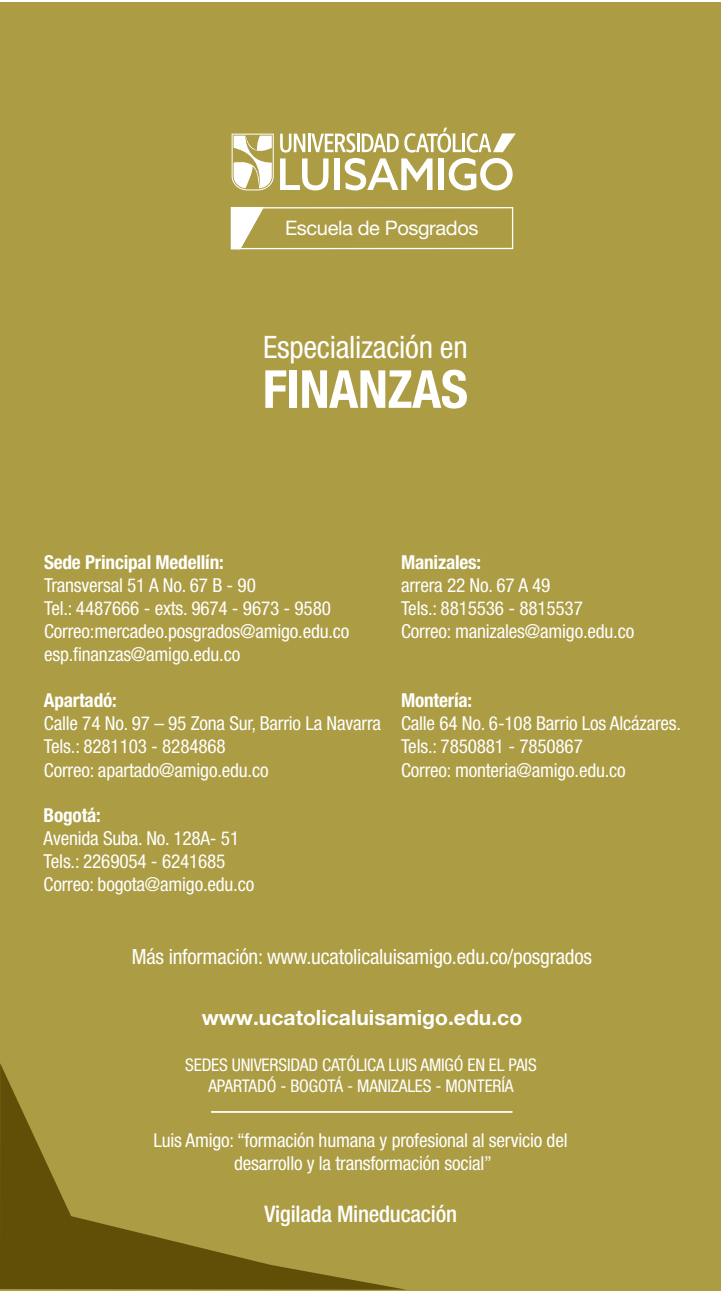
<style>
.page{position:relative;width:721px;height:1291px;background:#fff}
.page>*{position:absolute;margin:0;border:0;box-sizing:border-box;transform-origin:0 0}
.t1{font:700 condensed 52.5px "Helvetica Neue LT Std";letter-spacing:-.01em;color:#fff}
.t2{font:condensed 30.97px "Helvetica Neue LT Std";letter-spacing:-.01em;color:#fff}
.t3{font:500 condensed 22.75px "Helvetica Neue LT Std";letter-spacing:-.01em;color:#fff}
.t4{font:condensed 21px "Helvetica Neue LT Std";letter-spacing:-.01em;color:#fff}
.t5{font:700 21px "Helvetica Neue LT Std";color:#fff}
.t6{font:20.12px "Helvetica Neue LT Std";letter-spacing:-.02em;color:#fff}
.t7{font:condensed 19.25px/23.1px "Helvetica Neue LT Std";letter-spacing:-.01em;color:#fff}
.t8{font:700 condensed 19.25px "Helvetica Neue LT Std";letter-spacing:-.01em;color:#fff}
.t9{font:condensed 17.5px/21px "Helvetica Neue LT Std";letter-spacing:-.01em;color:#fff;text-align:center}
</style>
<div class="page">
<div style="left:1px;top:2px;width:720px;height:1289px;background:#ac9c43"></div>
<hr style="left:211px;top:1111px;width:301px;height:2px;background:#fff">
<svg style="left:0;top:1063px;width:406px;height:227px"></svg>
<svg style="left:280px;top:128px;width:236px;height:62px"></svg>
<svg style="left:232px;top:134px;width:42px;height:56px"></svg>
<svg style="left:230px;top:207px;width:284px;height:43px"></svg>
<p class="t6" style="left:285px;top:215px;width:195px">Escuela de Posgrados</p>
<h2 class="t2" style="left:263px;top:330px;width:206px">Especialización en</h2>
<h1 class="t1" style="left:263px;top:357px;width:207px">FINANZAS</h1>
<p class="t8" style="left:44px;top:550px;width:181px">Sede Principal Medellín:</p>
<p class="t7" style="left:44px;top:573px;width:307px">Transversal 51 A No. 67 B - 90<br>Tel.: 4487666 - exts. 9674 - 9673 - 9580<br>Correo:mercadeo.posgrados@amigo.edu.co esp.finanzas@amigo.edu.co</p>
<p class="t8" style="left:44px;top:689px;width:74px">Apartadó:</p>
<p class="t7" style="left:44px;top:712px;width:339px">Calle 74 No. 97 – 95 Zona Sur, Barrio La Navarra<br>Tels.: 8281103 - 8284868<br>Correo: apartado@amigo.edu.co</p>
<p class="t8" style="left:44px;top:803px;width:59px">Bogotá:</p>
<p class="t7" style="left:44px;top:827px;width:212px">Avenida Suba. No. 128A- 51<br>Tels.: 2269054 - 6241685<br>Correo: bogota@amigo.edu.co</p>
<p class="t8" style="left:401px;top:550px;width:82px">Manizales:</p>
<p class="t7" style="left:401px;top:573px;width:235px">arrera 22 No. 67 A 49<br>Tels.: 8815536 - 8815537<br>Correo: manizales@amigo.edu.co</p>
<p class="t8" style="left:401px;top:689px;width:73px">Montería:</p>
<p class="t7" style="left:401px;top:712px;width:282px">Calle 64 No. 6-108 Barrio Los Alcázares.<br>Tels.: 7850881 - 7850867<br>Correo: monteria@amigo.edu.co</p>
<p class="t4" style="left:132px;top:944px;width:462px">Más información: www.ucatolicaluisamigo.edu.co/posgrados</p>
<p class="t5" style="left:202px;top:1005px;width:322px">www.ucatolicaluisamigo.edu.co</p>
<p class="t9" style="left:185px;top:1054px;width:353px">SEDES UNIVERSIDAD CATÓLICA LUIS AMIGÓ EN EL PAIS<br>APARTADÓ - BOGOTÁ - MANIZALES - MONTERÍA</p>
<p class="t7" style="left:153px;top:1129px;width:416px;text-align:center">Luis Amigo: “formación humana y profesional al servicio del desarrollo y la transformación social”</p>
<p class="t3" style="left:264px;top:1200px;width:194px">Vigilada Mineducación</p>
</div>
